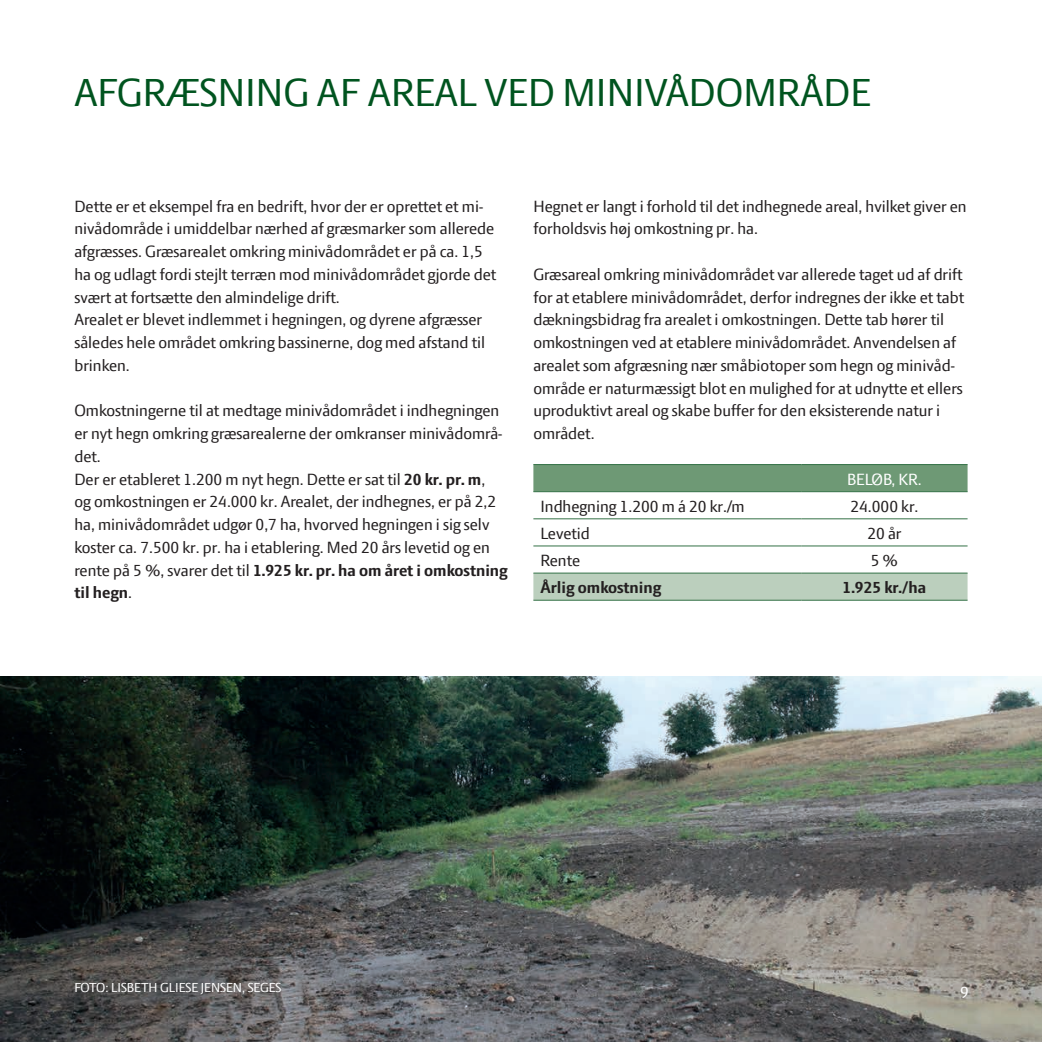
<style>
.page{position:relative;width:1042px;height:1042px;background:#fff}
.page>*{position:absolute;margin:0;border:0;box-sizing:border-box;transform-origin:0 0}
.t1{font:42px "LF Press Sans";color:#00541f}
.t2{font:17.5px/22.8px "LF Press Sans";color:#231f20}
.t3{font:700 17.5px "LF Press Sans";color:#231f20}
.t4{font:17.5px "LF Press Sans";color:#fff}
.t5{font:14px "LF Press Sans";color:#fff}
.s1{font-weight:700}
</style>
<div class="page">
<div style="left:533px;top:465px;width:434px;height:26px;background:#6e9975"></div>
<div style="left:533px;top:574px;width:434px;height:26px;background:#bbcfbd"></div>
<hr style="left:533px;top:464px;width:268px;height:1px;background:#337146">
<hr style="left:801px;top:464px;width:166px;height:1px;background:#337146">
<hr style="left:533px;top:491px;width:268px;height:1px;background:#337146">
<hr style="left:801px;top:491px;width:166px;height:1px;background:#337146">
<hr style="left:533px;top:518px;width:268px;height:1px;background:#337146">
<hr style="left:801px;top:518px;width:166px;height:1px;background:#337146">
<hr style="left:533px;top:546px;width:268px;height:1px;background:#337146">
<hr style="left:801px;top:546px;width:166px;height:1px;background:#337146">
<hr style="left:533px;top:573px;width:268px;height:1px;background:#337146">
<hr style="left:801px;top:573px;width:166px;height:1px;background:#337146">
<hr style="left:533px;top:600px;width:268px;height:1px;background:#337146">
<hr style="left:801px;top:600px;width:166px;height:1px;background:#337146">
<img style="left:0;top:676px;width:1042px;height:366px">
<h1 class="t1" style="left:74px;top:68px;width:798px">AFGRÆSNING AF AREAL VED MINIVÅDOMRÅDE</h1>
<p class="t2" style="left:74px;top:194px;width:423px">Dette er et eksempel fra en bedrift, hvor der er oprettet et mi&shy;nivådområde i umiddelbar nærhed af græsmarker som allerede afgræsses. Græsarealet omkring minivådområdet er på ca. 1,5 ha og udlagt fordi stejlt terræn mod minivådområdet gjorde det svært at fortsætte den almindelige drift.<br>Arealet er blevet indlemmet i hegningen, og dyrene afgræsser således hele området omkring bassinerne, dog med afstand til brinken.</p>
<p class="t2" style="left:74px;top:399px;width:435px">Omkostningerne til at medtage minivådområdet i indhegningen er nyt hegn omkring græsarealerne der omkranser minivådområ&shy;det.<br>Der er etableret 1.200 m nyt hegn. Dette er sat til <span class="s1">20 kr. pr. m</span>,<br>og omkostningen er 24.000 kr. Arealet, der indhegnes, er på 2,2 ha, minivådområdet udgør 0,7 ha, hvorved hegningen i sig selv koster ca. 7.500 kr. pr. ha i etablering. Med 20 års levetid og en rente på 5 %, svarer det til <span class="s1">1.925 kr. pr. ha om året i omkostning til hegn</span>.</p>
<p class="t2" style="left:533px;top:194px;width:435px">Hegnet er langt i forhold til det indhegnede areal, hvilket giver en forholdsvis høj omkostning pr. ha.</p>
<p class="t2" style="left:533px;top:262px;width:432px">Græsareal omkring minivådområdet var allerede taget ud af drift for at etablere minivådområdet, derfor indregnes der ikke et tabt dækningsbidrag fra arealet i omkostningen. Dette tab hører til omkostningen ved at etablere minivådområdet. Anvendelsen af arealet som afgræsning nær småbiotoper som hegn og minivåd&shy;område er naturmæssigt blot en mulighed for at udnytte et ellers uproduktivt areal og skabe buffer for den eksisterende natur i området.</p>
<p class="t4" style="left:847px;top:469px;width:76px">BELØB, KR.</p>
<p class="t2" style="left:540px;top:494px;width:206px">Indhegning 1.200 m á 20 kr./m</p>
<p class="t2" style="left:850px;top:494px;width:70px">24.000 kr.</p>
<p class="t2" style="left:540px;top:522px;width:51px">Levetid</p>
<p class="t2" style="left:867px;top:522px;width:36px">20 år</p>
<p class="t2" style="left:540px;top:549px;width:41px">Rente</p>
<p class="t2" style="left:871px;top:549px;width:29px">5 %</p>
<p class="t3" style="left:540px;top:577px;width:122px">Årlig omkostning</p>
<p class="t3" style="left:842px;top:577px;width:85px">1.925 kr./ha</p>
<p class="t5" style="left:74px;top:979px;width:208px">FOTO: LISBETH GLIESE JENSEN, SEGES</p>
<p class="t4" style="left:960px;top:982px;width:10px">9</p>
</div>
